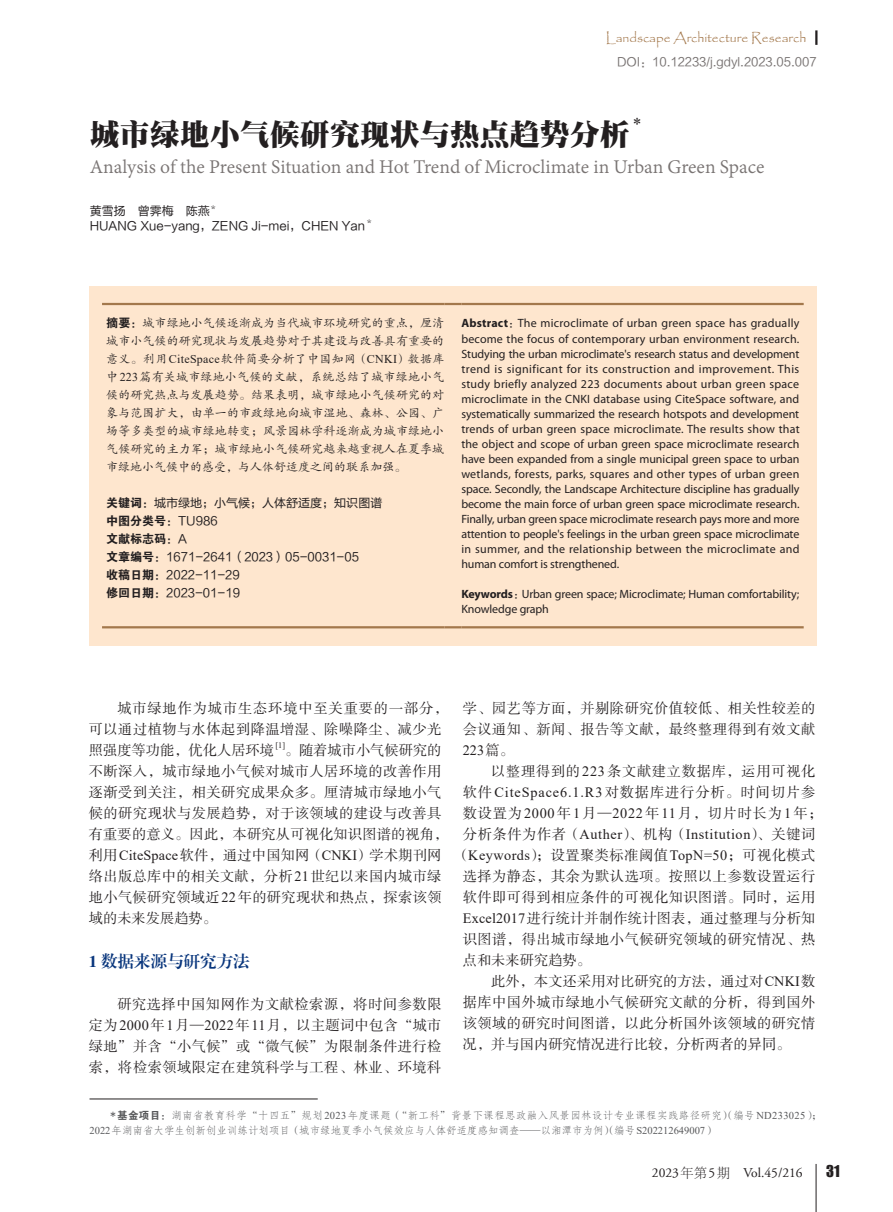
<style>
.page{position:relative;width:893px;height:1212px;background:#fff}
.page>*{position:absolute;margin:0;border:0;box-sizing:border-box;transform-origin:0 0}
.t1{font:30px "DFP Song W12";color:#231f20}
.t2{font:21px "Adobe Devanagari";color:#797473}
.t3{font:17.55px "Times New Roman";color:#231f20}
.t4{font:16.5px "FZXBSK GBK1 0";color:#08357c}
.t5{font:15px "Impact";color:#231f20}
.t6{font:14.25px/21px "FZSSK GBK1 0";letter-spacing:.03em;color:#231f20}
.t7{font:14.25px "FZSSK GBK1 0";letter-spacing:.05em;color:#231f20}
.t8{font:14.25px "FZSSK GBK1 0";color:#231f20}
.t9{font:14.25px "FZSSK GBK1 0";letter-spacing:.06em;color:#231f20}
.t10{font:14.25px "FZSSK GBK1 0";letter-spacing:.005em;color:#231f20}
.t11{font:14.25px "Times New Roman";color:#231f20}
.t12{font:13.5px "Papyrus";color:#a3784c}
.t13{font:13.5px "Adobe Garamond LT";color:#231f20}
.t14{font:12px/15px "Myriad Pro";letter-spacing:-.01em;color:#231f20;text-align:justify}
.t15{font:12px/18px "FZKTK GBK1 0";color:#231f20;text-align:justify}
.t16{font:12px/18px "FZLTHK GBK1 0";color:#231f20}
.t17{font:12px "FZLTHK GBK1 0";color:#797473}
.t18{font:12px/18px "FZDHTK GBK1 0";color:#231f20}
.t19{font:10.5px/15px "FZFSK GBK1 0";color:#57585a}
.t20{font:8.25px "Times New Roman";color:#231f20}
.t21{font:7.05px "FZLTHK GBK1 0";color:#231f20}
.s1{font-family:"FZDHTK GBK1 0"}
.s2{font-family:"Times New Roman"}
.s3{font-family:"FZLTHK GBK1 0"}
.s4{font-weight:700}
.s5{font-family:"FZKTK GBK1 0"}
.s6{font-family:"FZSSK GBK1 0"}
.s7{font-family:"Sim Hei"}
.s8{font-family:"Adobe Song Std";font-weight:300}
</style>
<div class="page">
<svg style="left:815px;top:30px;width:2px;height:15px"></svg>
<hr style="left:816px;top:1164px;width:1px;height:48px;background:#231f20">
<div style="left:89px;top:286px;width:727px;height:359px;background:#fee6ce"></div>
<hr style="left:102px;top:303px;width:342px;height:2px;background:#a3784c">
<svg style="left:444px;top:303px;width:17px;height:2px"></svg>
<hr style="left:461px;top:303px;width:343px;height:2px;background:#a3784c">
<hr style="left:102px;top:626px;width:342px;height:2px;background:#a3784c">
<svg style="left:444px;top:626px;width:17px;height:2px"></svg>
<hr style="left:461px;top:626px;width:343px;height:2px;background:#a3784c">
<hr style="left:90px;top:1099px;width:228px;height:1px;background:#231f20">
<p class="t12" style="left:606px;top:30px;width:202px">Landscape Architecture Research</p>
<p class="t17" style="left:617px;top:55px;width:201px">DOI：10.12233/j.gdyl.2023.05.007</p>
<h1 class="t1" style="left:90px;top:119px;width:541px">城市绿地小气候研究现状与热点趋势分析</h1>
<h3 class="t3" style="left:633px;top:112px;width:10px">*</h3>
<h2 class="t2" style="left:90px;top:155px;width:676px">Analysis of the Present Situation and Hot Trend of Microclimate in Urban Green Space</h2>
<p class="t16" style="left:90px;top:203px;width:121px">黄雪扬 曾霁梅 陈燕</p>
<p class="t21" style="left:210px;top:203px;width:8px">＊</p>
<p class="t16" style="left:90px;top:217px;width:277px">HUANG Xue-yang，ZENG Ji-mei，CHEN Yan</p>
<p class="t21" style="left:366px;top:218px;width:8px">＊</p>
<p class="t15" style="left:106px;top:314px;width:340px"><span class="s1">摘要：</span>城市绿地小气候逐渐成为当代城市环境研究的重点，厘清城市小气候的研究现状与发展趋势对于其建设与改善具有重要的意义。利用<span class="s2">CiteSpace</span>软件简要分析了中国知网（<span class="s2">CNKI</span>）数据库中<span class="s2">223</span>篇有关城市绿地小气候的文献，系统总结了城市绿地小气候的研究热点与发展趋势。结果表明，城市绿地小气候研究的对象与范围扩大，由单一的市政绿地向城市湿地、森林、公园、广场等多类型的城市绿地转变；风景园林学科逐渐成为城市绿地小气候研究的主力军；城市绿地小气候研究越来越重视人在夏季城市绿地小气候中的感受，与人体舒适度之间的联系加强。</p>
<p class="t16" style="left:106px;top:494px;width:278px"><span class="s1">关键词：</span>城市绿地；小气候；人体舒适度；知识图谱</p>
<p class="t18" style="left:106px;top:512px;width:113px">中图分类号：<span class="s3">TU986</span>文献标志码：<span class="s3">A</span></p>
<p class="t16" style="left:106px;top:548px;width:254px"><span class="s1">文章编号：</span>1671-2641（2023）05-0031-05<span class="s1">收稿日期：</span>2022-11-29<br><span class="s1">修回日期：</span>2023-01-19</p>
<p class="t14" style="left:461px;top:315px;width:340px"><span class="s4">Abstract</span><span class="s5">：</span>The microclimate of urban green space has gradually become the focus of contemporary urban environment research.<br>Studying the urban microclimate's research status and development trend is significant for its construction and improvement. This study briefly analyzed 223 documents about urban green space microclimate in the CNKI database using CiteSpace software, and systematically summarized the research hotspots and development trends of urban green space microclimate. The results show that the object and scope of urban green space microclimate research have been expanded from a single municipal green space to urban wetlands, forests, parks, squares and other types of urban green space. Secondly, the Landscape Architecture discipline has gradually become the main force of urban green space microclimate research.<br>Finally, urban green space microclimate research pays more and more attention to people's feelings in the urban green space microclimate in summer, and the relationship between the microclimate and human comfort is strengthened.</p>
<p class="t14" style="left:461px;top:586px;width:340px"><span class="s4">Keywords</span><span class="s5">：</span>Urban green space; Microclimate; Human comfortability;<br>Knowledge graph</p>
<p class="t6" style="left:89px;top:698px;width:361px;text-indent:28px">城市绿地作为城市生态环境中至关重要的一部分，可以通过植物与水体起到降温增湿、除噪降尘、减少光照强度等功能，优化人居环境</p>
<p class="t20" style="left:276px;top:739px;width:11px">[1]</p>
<p class="t6" style="left:89px;top:740px;width:361px;text-indent:196px">。随着城市小气候研究的不断深入，城市绿地小气候对城市人居环境的改善作用逐渐受到关注，相关研究成果众多。厘清城市绿地小气候的研究现状与发展趋势，对于该领域的建设与改善具有重要的意义。因此，本研究从可视化知识图谱的视角，利用<span class="s2">CiteSpace</span>软件，通过中国知网（<span class="s2">CNKI</span>）学术期刊网络出版总库中的相关文献，分析<span class="s2">21</span>世纪以来国内城市绿地小气候研究领域近<span class="s2">22</span>年的研究现状和热点，探索该领域的未来发展趋势。</p>
<h3 class="t4" style="left:89px;top:952px;width:162px">1 数据来源与研究方法</h3>
<p class="t6" style="left:89px;top:994px;width:354px;text-align:justify;text-indent:28px">研究选择中国知网作为文献检索源，将时间参数限定为<span class="s2">2000</span>年<span class="s2">1</span>月—<span class="s2">2022</span>年<span class="s2">11</span>月，以主题词中包含“城市绿地”并含“小气候”或“微气候”为限制条件进行检索，将检索领域限定在建筑科学与工程、林业、环境科</p>
<p class="t6" style="left:463px;top:698px;width:354px">学、园艺等方面，并剔除研究价值较低、相关性较差的会议通知、新闻、报告等文献，最终整理得到有效文献</p>
<p class="t11" style="left:463px;top:740px;width:53px">223<span class="s6">篇。</span></p>
<p class="t7" style="left:491px;top:764px;width:326px">以整理得到的<span class="s2">223</span>条文献建立数据库，运用可视化</p>
<p class="t9" style="left:463px;top:785px;width:354px">软件<span class="s2">CiteSpace6.1.R3</span>对数据库进行分析。时间切片参</p>
<p class="t7" style="left:463px;top:806px;width:361px">数设置为<span class="s2">2000</span>年<span class="s2">1</span>月—<span class="s2">2022</span>年<span class="s2">11</span>月，切片时长为<span class="s2">1</span>年；</p>
<p class="t6" style="left:463px;top:824px;width:354px">分析条件为作者（<span class="s2">Auther</span>）、机构（<span class="s2">Institution</span>）、关键词</p>
<p class="t6" style="left:456px;top:845px;width:361px">（<span class="s2">Keywords</span>）；设置聚类标准阈值<span class="s2">TopN=50</span>；可视化模式</p>
<p class="t6" style="left:463px;top:866px;width:354px">选择为静态，其余为默认选项。按照以上参数设置运行</p>
<p class="t6" style="left:463px;top:887px;width:354px">软件即可得到相应条件的可视化知识图谱。同时，运用</p>
<p class="t6" style="left:463px;top:908px;width:354px"><span class="s2">Excel2017</span>进行统计并制作统计图表，通过整理与分析知</p>
<p class="t6" style="left:463px;top:929px;width:354px">识图谱，得出城市绿地小气候研究领域的研究情况、热</p>
<p class="t8" style="left:463px;top:953px;width:130px">点和未来研究趋势。</p>
<p class="t10" style="left:491px;top:974px;width:326px">此外，本文还采用对比研究的方法，通过对<span class="s2">CNKI</span>数</p>
<p class="t6" style="left:463px;top:992px;width:354px">据库中国外城市绿地小气候研究文献的分析，得到国外</p>
<p class="t6" style="left:463px;top:1013px;width:354px">该领域的研究时间图谱，以此分析国外该领域的研究情</p>
<p class="t8" style="left:463px;top:1037px;width:329px">况，并与国内研究情况进行比较，分析两者的异同。</p>
<p class="t19" style="left:89px;top:1108px;width:734px;text-indent:21px"><span class="s7">*</span><span class="s1">基金项目：</span>湖南省教育科学“十四五”规划<span class="s2">2023</span>年度课题（“新工科”背景下课程思政融入风景园林设计专业课程实践路径研究）（编号<span class="s2">ND233025</span>）；<br><span class="s2">2022</span>年湖南省大学生创新创业训练计划项目（城市绿地夏季小气候效应与人体舒适度感知调查——以湘潭市为例）（编号<span class="s2">S202212649007</span>）</p>
<p class="t13" style="left:652px;top:1166px;width:152px">2023<span class="s8">年第</span>5<span class="s8">期</span> Vol.45/216</p>
<p class="t5" style="left:826px;top:1160px;width:15px">31</p>
</div>
